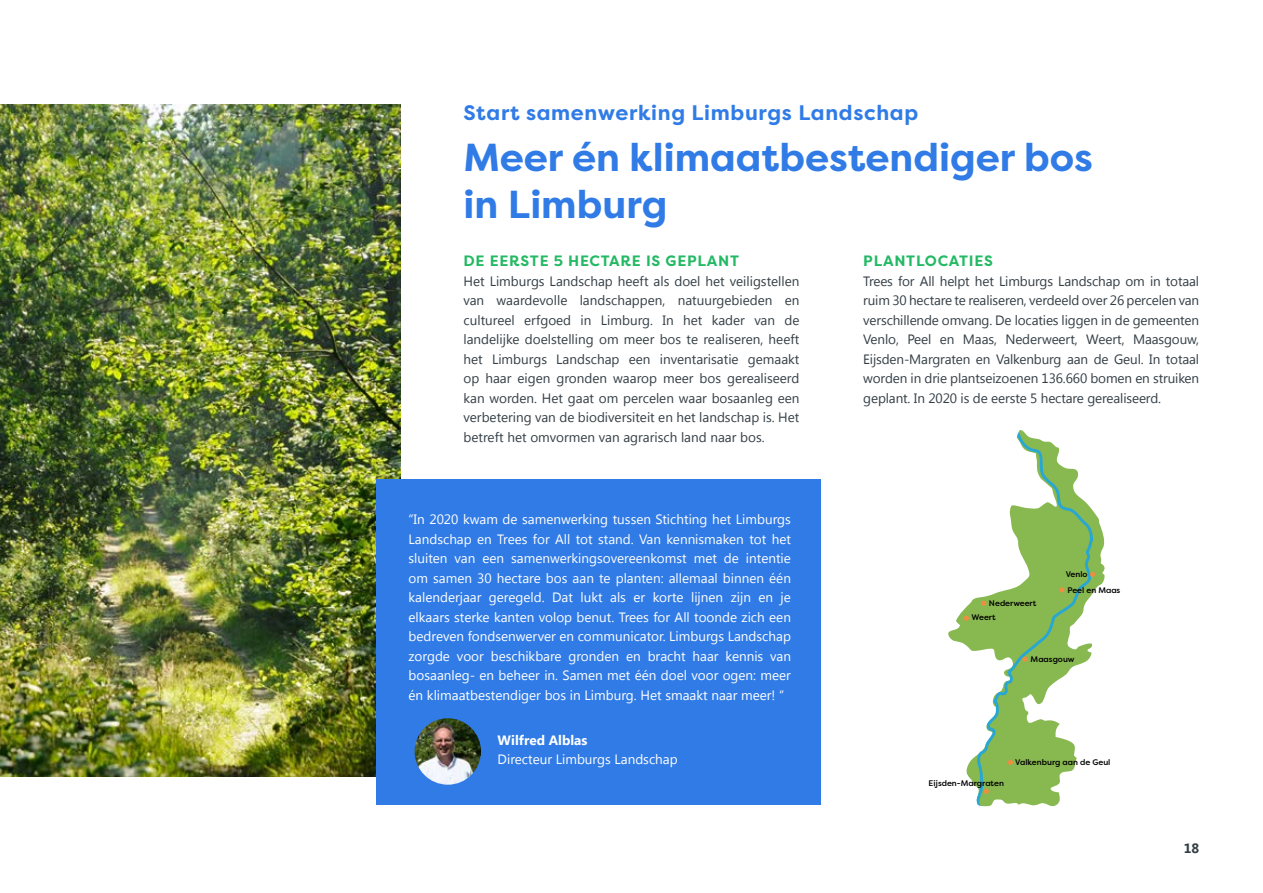
<style>
.page{position:relative;width:1263px;height:893px;background:#fff}
.page>*{position:absolute;margin:0;border:0;box-sizing:border-box;transform-origin:0 0}
.t1{font:700 39px/46.8px "Filson Pro";color:#307be6}
.t2{font:700 21px "Filson Pro";letter-spacing:.03em;color:#307be6}
.t3{font:700 15px "Filson Pro";letter-spacing:.05em;color:#24b964}
.t4{font:13.5px/19.5px "Segoe UI";letter-spacing:-.01em;color:#333e45;text-align:justify}
.t5{font:13.5px/19.5px "Segoe UI";color:#fff;text-align:justify}
.t6{font:700 13.5px "Segoe UI";color:#fff}
.t7{font:700 13.5px "Segoe UI";color:#333e45}
.t8{font:500 8.1px/15.8px "Filson Pro";color:#000}
</style>
<div class="page">
<img style="left:0;top:104px;width:400px;height:672px">
<div style="left:376px;top:479px;width:445px;height:326px;background:#307be6"></div>
<img style="left:415px;top:718px;width:66px;height:67px;border-radius:33px">
<svg style="left:948px;top:515px;width:157px;height:271px"></svg>
<svg style="left:974px;top:430px;width:122px;height:377px"></svg>
<svg style="left:1090px;top:572px;width:5px;height:5px"></svg>
<svg style="left:1059px;top:587px;width:5px;height:5px"></svg>
<svg style="left:981px;top:601px;width:5px;height:5px"></svg>
<svg style="left:964px;top:616px;width:5px;height:5px"></svg>
<svg style="left:1022px;top:656px;width:5px;height:6px"></svg>
<svg style="left:1008px;top:760px;width:5px;height:5px"></svg>
<svg style="left:974px;top:789px;width:15px;height:18px"></svg>
<svg style="left:1016px;top:430px;width:3px;height:6px"></svg>
<h2 class="t2" style="left:463px;top:99px;width:456px">Start samenwerking Limburgs Landschap</h2>
<h1 class="t1" style="left:463px;top:134px;width:631px">Meer én klimaatbestendiger bos in Limburg</h1>
<p class="t3" style="left:463px;top:252px;width:277px">DE EERSTE 5 HECTARE IS GEPLANT</p>
<p class="t4" style="left:463px;top:271px;width:337px">Het Limburgs Landschap heeft als doel het veiligstellen van waardevolle landschappen, natuurgebieden en cultureel erfgoed in Limburg. In het kader van de landelijke doelstelling om meer bos te realiseren, heeft het Limburgs Landschap een inventarisatie gemaakt op haar eigen gronden waarop meer bos gerealiseerd kan worden. Het gaat om percelen waar bosaanleg een verbetering van de biodiversiteit en het landschap is. Het betreft het omvormen van agrarisch land naar bos.</p>
<p class="t5" style="left:409px;top:509px;width:384px">“In 2020 kwam de samenwerking tussen Stichting het Limburgs Landschap en Trees for All tot stand. Van kennismaken tot het sluiten van een samenwerkingsovereenkomst met de intentie om samen 30 hectare bos aan te planten: allemaal binnen één kalenderjaar geregeld. Dat lukt als er korte lijnen zijn en je elkaars sterke kanten volop benut. Trees for All toonde zich een bedreven fondsenwerver en communicator. Limburgs Landschap zorgde voor beschikbare gronden en bracht haar kennis van bosaanleg- en beheer in. Samen met één doel voor ogen: meer én klimaatbestendiger bos in Limburg. Het smaakt naar meer! “</p>
<p class="t6" style="left:498px;top:732px;width:91px">Wilfred Alblas</p>
<p class="t5" style="left:498px;top:749px;width:182px">Directeur Limburgs Landschap</p>
<p class="t3" style="left:863px;top:252px;width:131px">PLANTLOCATIES</p>
<p class="t4" style="left:863px;top:271px;width:337px">Trees for All helpt het Limburgs Landschap om in totaal ruim 30 hectare te realiseren, verdeeld over 26 percelen van verschillende omvang. De locaties liggen in de gemeenten Venlo, Peel en Maas, Nederweert, Weert, Maasgouw, Eijsden-Margraten en Valkenburg aan de Geul. In totaal worden in drie plantseizoenen 136.660 bomen en struiken geplant. In 2020 is de eerste 5 hectare gerealiseerd.</p>
<p class="t8" style="left:989px;top:596px;width:49px">Nederweert</p>
<p class="t8" style="left:971px;top:609px;width:26px">Weert</p>
<p class="t8" style="left:1066px;top:566px;width:56px">Venlo<br>Peel en Maas</p>
<p class="t8" style="left:1031px;top:651px;width:46px">Maasgouw</p>
<p class="t8" style="left:928px;top:775px;width:77px">Eijsden-Margraten</p>
<p class="t8" style="left:1015px;top:754px;width:97px">Valkenburg aan de Geul</p>
<p class="t7" style="left:1184px;top:840px;width:17px">18</p>
</div>
